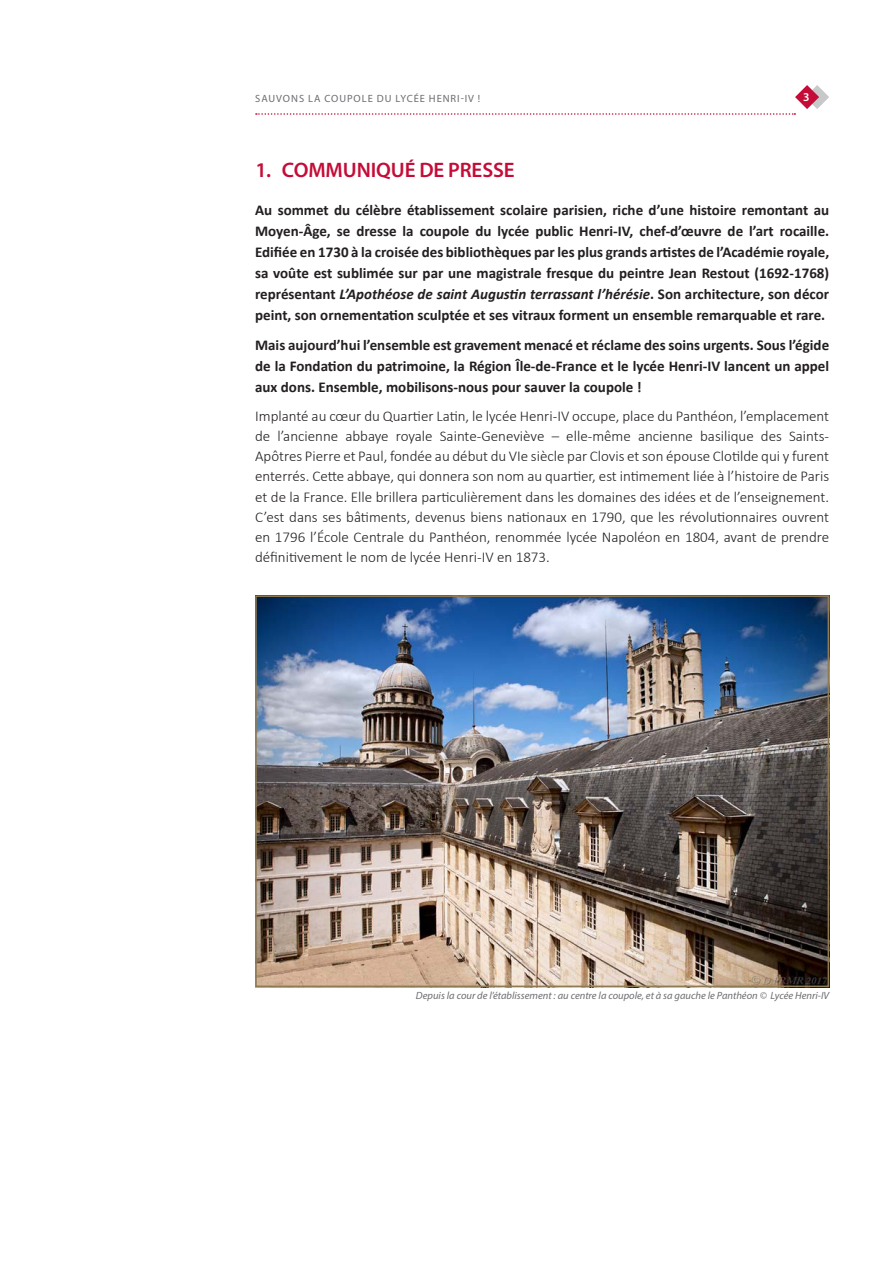
<style>
.page{position:relative;width:893px;height:1263px;background:#fff}
.page>*{position:absolute;margin:0;border:0;box-sizing:border-box;transform-origin:0 0}
.t1{font:600 21px "Myriad Pro";letter-spacing:-.005em;color:#c40c37}
.CHAPO{font:700 15px/21px "Calibri";color:#231f20;text-align:justify}
.CORPS_DE_TEXTE{font:300 15px/20.2px "Calibri";color:#231f20;text-align:justify}
.t2{font:600 12px "Myriad Pro";color:#fff}
.LEGENDE{font:italic 10.5px "Myriad Pro";color:#6c6d70}
.t3{font:10.5px "Myriad Pro";letter-spacing:.09em;color:#6c6d70}
.s1{font-style:italic}
</style>
<div class="page">
<svg style="left:256px;top:85px;width:573px;height:30px"></svg>
<img style="left:258px;top:598px;width:568px;height:386px">
<div style="left:255px;top:595px;width:574px;height:392px;border:2px solid #8e7a53"></div>
<p class="t3" style="left:255px;top:92px;width:227px">SAUVONS LA COUPOLE DU LYCÉE HENRI-IV !</p>
<p class="t2" style="left:803px;top:89px;width:8px">3</p>
<p class="t1" style="left:255px;top:157px;width:261px">1. COMMUNIQUÉ DE PRESSE</p>
<p class="CHAPO" style="left:255px;top:200px;width:576px">Au sommet du célèbre établissement scolaire parisien, riche d’une histoire remontant au Moyen-Âge, se dresse la coupole du lycée public Henri-IV, chef-d’œuvre de l’art rocaille.<br>Edifiée en 1730 à la croisée des bibliothèques par les plus grands artistes de l’Académie royale, sa voûte est sublimée sur par une magistrale fresque du peintre Jean Restout (1692-1768) représentant <span class="s1">L’Apothéose de saint Augustin terrassant l’hérésie</span>. Son architecture, son décor peint, son ornementation sculptée et ses vitraux forment un ensemble remarquable et rare.</p>
<p class="CHAPO" style="left:255px;top:334px;width:576px">Mais aujourd’hui l’ensemble est gravement menacé et réclame des soins urgents. Sous l’égide de la Fondation du patrimoine, la Région Île-de-France et le lycée Henri-IV lancent un appel aux dons. Ensemble, mobilisons-nous pour sauver la coupole !</p>
<p class="CORPS_DE_TEXTE" style="left:255px;top:405px;width:576px">Implanté au cœur du Quartier Latin, le lycée Henri-IV occupe, place du Panthéon, l’emplacement de l’ancienne abbaye royale Sainte-Geneviève – elle-même ancienne basilique des Saints-Apôtres Pierre et Paul, fondée au début du VIe siècle par Clovis et son épouse Clotilde qui y furent enterrés. Cette abbaye, qui donnera son nom au quartier, est intimement liée à l’histoire de Paris et de la France. Elle brillera particulièrement dans les domaines des idées et de l’enseignement.<br>C’est dans ses bâtiments, devenus biens nationaux en 1790, que les révolutionnaires ouvrent en 1796 l’École Centrale du Panthéon, renommée lycée Napoléon en 1804, avant de prendre définitivement le nom de lycée Henri-IV en 1873.</p>
<p class="LEGENDE" style="left:416px;top:989px;width:415px">Depuis la cour de l’établissement : au centre la coupole, et à sa gauche le Panthéon © Lycée Henri-IV</p>
</div>
